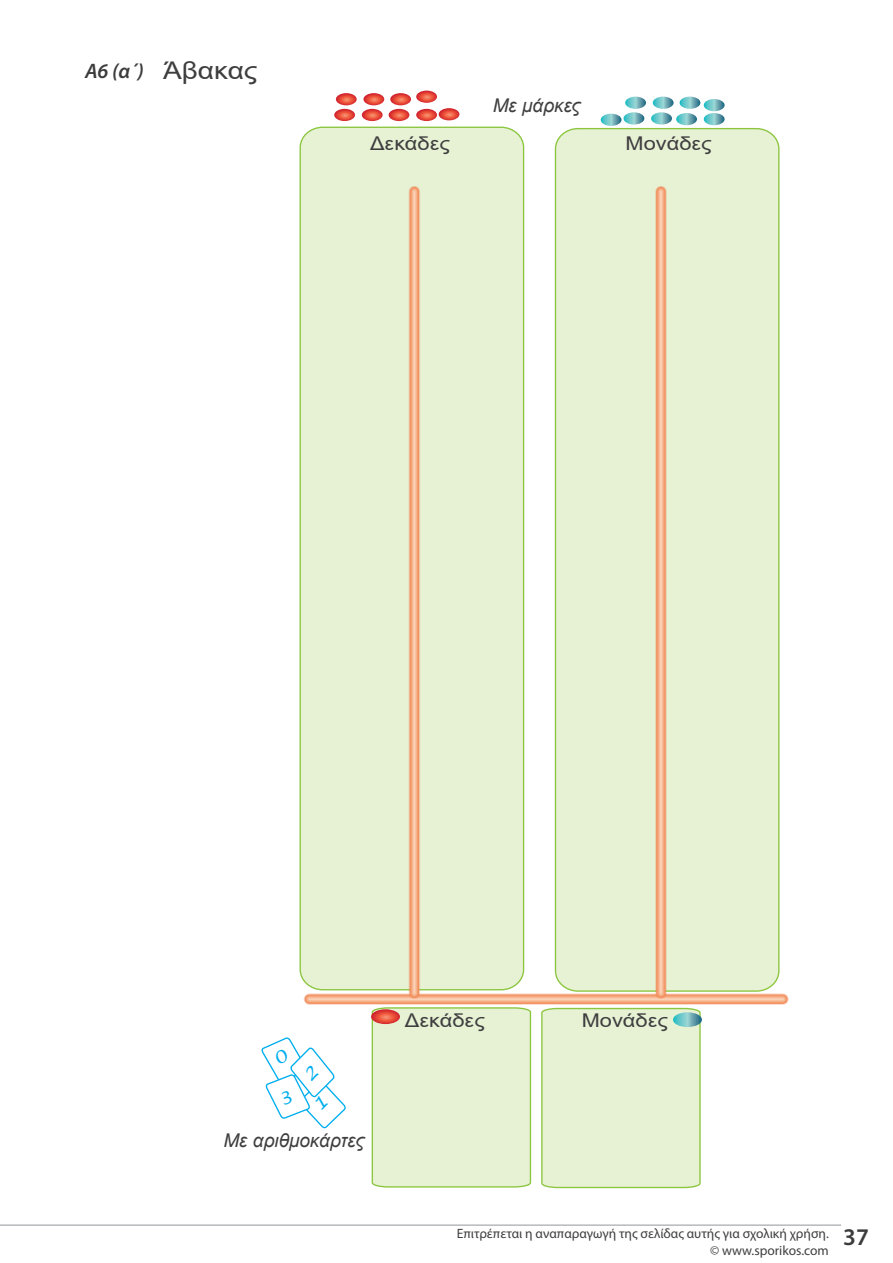
<style>
.page{position:relative;width:893px;height:1263px;background:#fff}
.page>*{position:absolute;margin:0;border:0;box-sizing:border-box;transform-origin:0 0}
.t1{font:24.3px "Arial";color:#3e3e3f;scale:1.15 1}
.title_2{font:italic 600 21px "Myriad Pro";color:#3c3c3d}
.t2{font:18.9px "Arial";color:#3e3e3f;scale:1.15 1}
.t3{font:italic 18.9px "Arial";color:#3e3e3f}
.t4{font:13.5px/16.2px "Myriad Pro";color:#3e3e3f}
</style>
<div class="page">
<div style="left:299px;top:126px;width:226px;height:865px;background:#e7f1d4"></div>
<div style="left:554px;top:128px;width:226px;height:864px;background:#e7f1d4"></div>
<svg style="left:371px;top:1007px;width:161px;height:181px;background:#e5eecf"></svg>
<svg style="left:541px;top:1007px;width:161px;height:182px;background:#e1eecd"></svg>
<svg style="left:309px;top:993px;width:474px;height:12px"></svg>
<svg style="left:309px;top:994px;width:474px;height:10px"></svg>
<div style="left:309px;top:995px;width:474px;height:8px;background:#f49f73"></div>
<div style="left:309px;top:996px;width:474px;height:6px;background:#f5ab81"></div>
<hr style="left:309px;top:997px;width:474px;height:4px;background:#f7bc98">
<hr style="left:309px;top:998px;width:474px;height:2px;background:#fbd4bb">
<div style="left:655px;top:191px;width:12px;height:802px;background:#e8d6b3"></div>
<div style="left:656px;top:191px;width:10px;height:802px;background:#ef9c6d"></div>
<div style="left:657px;top:191px;width:8px;height:802px;background:#f3996b"></div>
<div style="left:658px;top:191px;width:6px;height:802px;background:#f5ab81"></div>
<hr style="left:659px;top:191px;width:4px;height:802px;background:#f7bc97">
<hr style="left:660px;top:191px;width:2px;height:802px;background:#fbd4bb">
<div style="left:409px;top:191px;width:11px;height:802px;background:#eabe98"></div>
<div style="left:410px;top:191px;width:9px;height:802px;background:#f38e5c"></div>
<div style="left:411px;top:191px;width:7px;height:802px;background:#f49f73"></div>
<div style="left:412px;top:191px;width:5px;height:802px;background:#f6b188"></div>
<hr style="left:413px;top:191px;width:3px;height:802px;background:#f9c2a0">
<hr style="left:414px;top:191px;width:1px;height:802px;background:#fbd4bb">
<svg style="left:334px;top:91px;width:125px;height:30px"></svg>
<svg style="left:601px;top:97px;width:124px;height:29px"></svg>
<hr style="left:0;top:1225px;width:841px;height:1px;background:#939598">
<svg style="left:261px;top:1037px;width:85px;height:92px"></svg>
<p class="title_2" style="left:85px;top:57px;width:60px">Α6 (α΄)</p>
<p class="t1" style="left:163px;top:53px;width:84px">Άβακας</p>
<p class="t3" style="left:493px;top:93px;width:89px">Με μάρκες</p>
<p class="t2" style="left:370px;top:131px;width:71px">Δεκάδες</p>
<p class="t2" style="left:626px;top:131px;width:76px">Μονάδες</p>
<p class="t2" style="left:405px;top:1007px;width:71px">Δεκάδες</p>
<p class="t2" style="left:582px;top:1007px;width:76px">Μονάδες</p>
<p class="t3" style="left:223px;top:1128px;width:143px">Με αριθμοκάρτες</p>
<p class="t4" style="left:710px;top:1225px;width:161px;text-indent:-253px">Επιτρέπεται η αναπαραγωγή της σελίδας αυτής για σχολική χρήση.<br>© www.sporikos.com <sup>37</sup></p>
</div>
